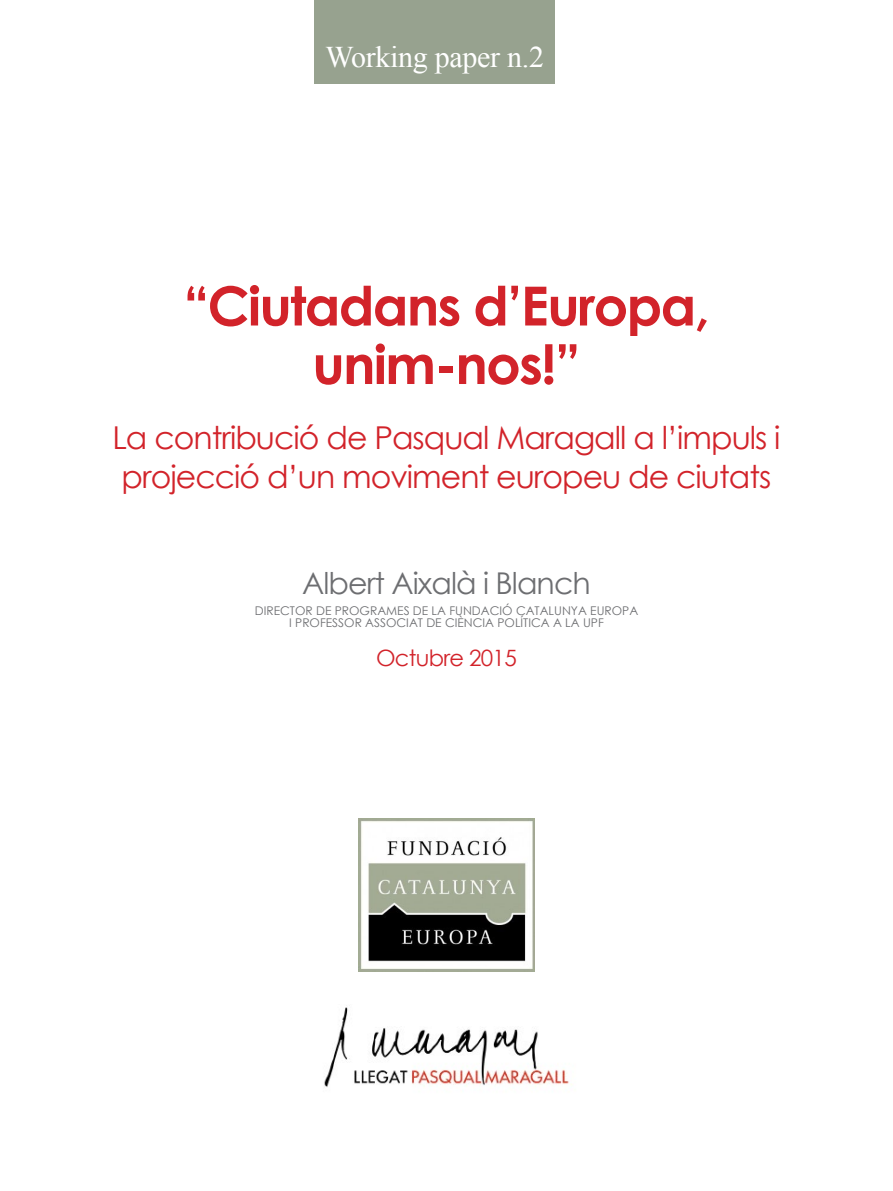
<style>
.page{position:relative;width:893px;height:1191px;background:#fff}
.page>*{position:absolute;margin:0;border:0;box-sizing:border-box;transform-origin:0 0}
.t1{font:700 54px/58.5px "Century Gothic";letter-spacing:-.03em;color:#d2232a;text-align:center}
.t2{font:31.5px/39px "Century Gothic";letter-spacing:-.03em;color:#d2232a}
.t3{font:30px "Century Gothic";letter-spacing:-.03em;color:#6d6e71}
.t4{font:30px "Times New Roman";letter-spacing:-.01em;color:#fff}
.t5{font:22.5px "Century Gothic";letter-spacing:-.03em;color:#d2232a}
.t6{font:12px/12px "Century Gothic";color:#6d6e71;text-align:center}
</style>
<div class="page">
<div style="left:315px;top:0;width:240px;height:83px;background:#97a28f"></div>
<img style="left:324px;top:1007px;width:248px;height:80px">
<img style="left:358px;top:819px;width:177px;height:152px">
<h3 class="t4" style="left:325px;top:37px;width:220px">Working paper n.2</h3>
<h1 class="t1" style="left:183px;top:274px;width:528px">“Ciutadans d’Europa, unim-nos!”</h1>
<h2 class="t2" style="left:112px;top:417px;width:670px">La contribució de Pasqual Maragall a l’impuls i projecció d’un moviment europeu de ciutats</h2>
<h3 class="t3" style="left:302px;top:562px;width:290px">Albert Aixalà i Blanch</h3>
<p class="t6" style="left:255px;top:605px;width:385px">DIRECTOR DE PROGRAMES DE LA FUNDACIÓ CATALUNYA EUROPA<br>I PROFESSOR ASSOCIAT DE CIÈNCIA POLÍTICA A LA UPF</p>
<h3 class="t5" style="left:376px;top:641px;width:142px">Octubre 2015</h3>
</div>
